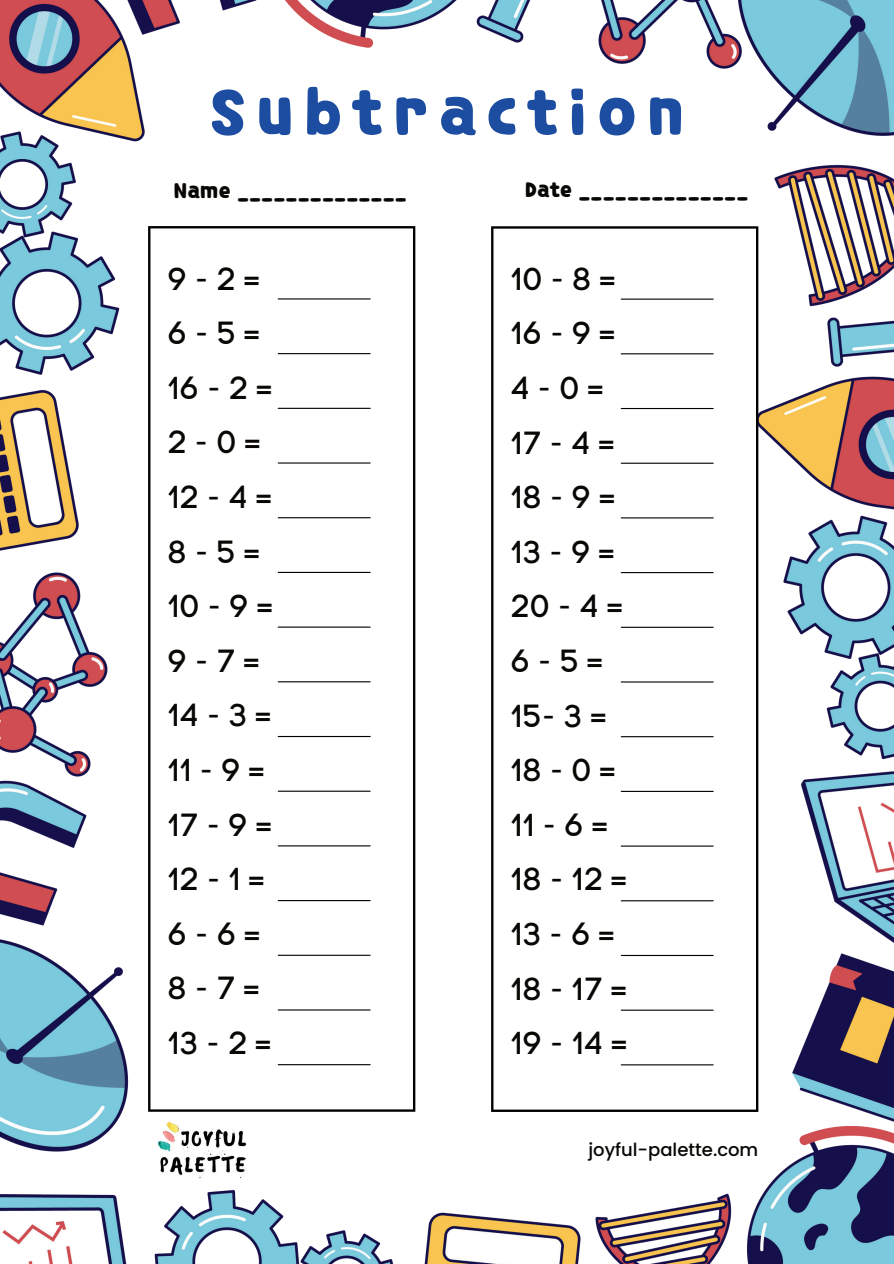
<style>
.page{position:relative;width:894px;height:1264px;background:#fff}
.page>*{position:absolute;margin:0;border:0;box-sizing:border-box;transform-origin:0 0}
.t1{font:66.75px "TT Claytoy R";letter-spacing:.135em;color:#1c4da0}
.t2{font:31.65px/54.6px "Code Pro Normal LC";color:#080704}
.t3{font:21.9px "TT Claytoy R";color:#080704}
.t4{font:500 18px "Poppins";color:#080704}
</style>
<div class="page">
<img style="left:0;top:0;width:893px;height:1263px">
<svg style="left:148px;top:226px;width:267px;height:885px"></svg>
<hr style="left:278px;top:298px;width:92px;height:1px;background:#000">
<hr style="left:278px;top:353px;width:92px;height:1px;background:#000">
<hr style="left:278px;top:408px;width:92px;height:1px;background:#000">
<hr style="left:278px;top:462px;width:92px;height:1px;background:#000">
<hr style="left:278px;top:517px;width:92px;height:1px;background:#000">
<hr style="left:278px;top:572px;width:92px;height:1px;background:#000">
<hr style="left:278px;top:626px;width:92px;height:1px;background:#000">
<hr style="left:278px;top:681px;width:92px;height:1px;background:#000">
<hr style="left:278px;top:790px;width:92px;height:1px;background:#000">
<hr style="left:278px;top:845px;width:92px;height:1px;background:#000">
<hr style="left:278px;top:900px;width:92px;height:1px;background:#000">
<hr style="left:278px;top:954px;width:92px;height:1px;background:#000">
<hr style="left:278px;top:1009px;width:92px;height:1px;background:#000">
<hr style="left:278px;top:1064px;width:92px;height:1px;background:#000">
<hr style="left:278px;top:736px;width:92px;height:1px;background:#000">
<svg style="left:491px;top:226px;width:267px;height:885px"></svg>
<hr style="left:621px;top:298px;width:92px;height:2px;background:#000">
<hr style="left:621px;top:353px;width:92px;height:1px;background:#000">
<hr style="left:621px;top:408px;width:92px;height:1px;background:#000">
<hr style="left:621px;top:462px;width:92px;height:2px;background:#000">
<hr style="left:621px;top:517px;width:92px;height:1px;background:#000">
<hr style="left:621px;top:572px;width:92px;height:1px;background:#000">
<hr style="left:621px;top:626px;width:92px;height:2px;background:#000">
<hr style="left:621px;top:681px;width:92px;height:1px;background:#000">
<hr style="left:621px;top:790px;width:92px;height:2px;background:#000">
<hr style="left:621px;top:845px;width:92px;height:1px;background:#000">
<hr style="left:621px;top:900px;width:92px;height:1px;background:#000">
<hr style="left:621px;top:954px;width:92px;height:2px;background:#000">
<hr style="left:621px;top:1009px;width:92px;height:1px;background:#000">
<hr style="left:621px;top:1064px;width:92px;height:1px;background:#000">
<hr style="left:621px;top:736px;width:92px;height:1px;background:#000">
<img style="left:148px;top:1112px;width:105px;height:75px">
<h1 class="t1" style="left:209px;top:74px;width:476px">Subtraction</h1>
<p class="t3" style="left:173px;top:178px;width:235px">Name ______________</p>
<p class="t3" style="left:524px;top:177px;width:225px">Date ______________</p>
<p class="t2" style="left:168px;top:251px;width:94px">9 - 2 =</p>
<p class="t2" style="left:510px;top:252px;width:107px">10 - 8 =</p>
<p class="t2" style="left:168px;top:306px;width:107px">6 - 5 =<br>16 - 2 =<br>2 - 0 =<br>12 - 4 =<br>8 - 5 =<br>10 - 9 =<br>9 - 7 =<br>14 - 3 =<br>11 - 9 =<br>17 - 9 =<br>12 - 1 =</p>
<p class="t2" style="left:510px;top:306px;width:118px">16 - 9 =<br>4 - 0 =<br>17 - 4 =<br>18 - 9 =<br>13 - 9 =<br>20 - 4 =<br>6 - 5 =<br>15- 3 =<br>18 - 0 =<br>11 - 6 =<br>18 - 12 =</p>
<p class="t2" style="left:168px;top:906px;width:94px">6 - 6 =</p>
<p class="t2" style="left:510px;top:907px;width:106px">13 - 6 =</p>
<p class="t2" style="left:168px;top:961px;width:94px">8 - 7 =</p>
<p class="t2" style="left:510px;top:961px;width:118px">18 - 17 =</p>
<p class="t2" style="left:168px;top:1015px;width:105px">13 - 2 =</p>
<p class="t2" style="left:510px;top:1016px;width:118px">19 - 14 =</p>
<p class="t4" style="left:588px;top:1138px;width:171px">joyful-palette.com</p>
</div>
